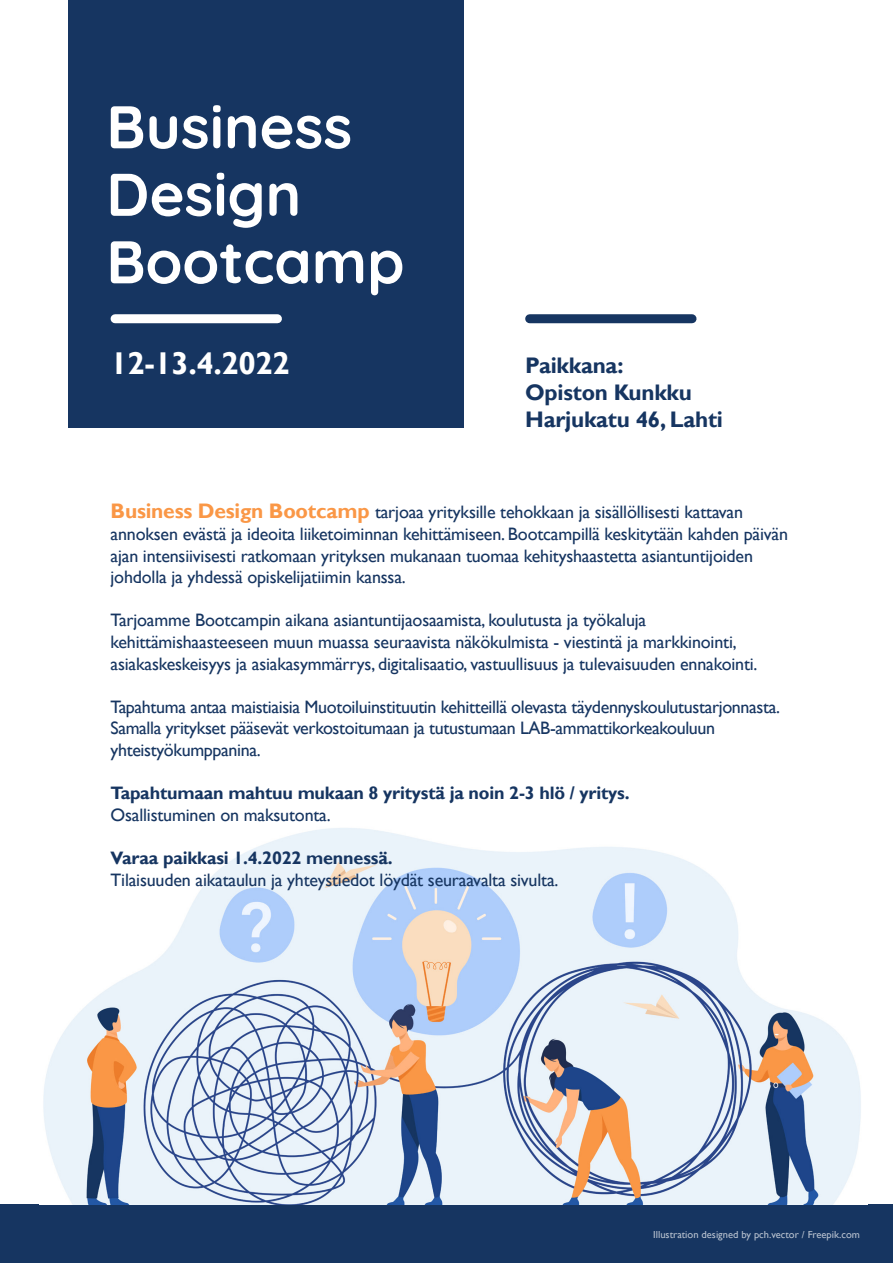
<style>
.page{position:relative;width:893px;height:1263px;background:#fff}
.page>*{position:absolute;margin:0;border:0;box-sizing:border-box;transform-origin:0 0}
.t1{font:700 60px/67.5px "Quicksand";color:#fff}
.t2{font:700 31.5px "Gill Sans";letter-spacing:-.015em;color:#fff}
.t3{font:700 22.5px "Gill Sans";letter-spacing:-.01em;color:#163561}
.t4{font:18px/21.6px "Gill Sans";letter-spacing:-.01em;color:#163561}
.t5{font:700 18px "Gill Sans";letter-spacing:-.01em;color:#163561}
.t6{font:10.5px "Gill Sans";color:#fff}
.s1{font-weight:700;font-size:21px;color:#fa9746}
</style>
<div class="page">
<div style="left:0;top:1204px;width:893px;height:59px;background:#163561"></div>
<img style="left:43px;top:828px;width:818px;height:376px">
<div style="left:68px;top:0;width:395px;height:427px;background:#163561"></div>
<div style="left:115px;top:314px;width:162px;height:9px;background:#fff"></div>
<div style="left:530px;top:314px;width:162px;height:9px;background:#163561"></div>
<p class="t1" style="left:106px;top:88px;width:300px">Business<br>Design<br>Bootcamp</p>
<p class="t2" style="left:111px;top:344px;width:181px">12-13.4.2022</p>
<p class="t3" style="left:525px;top:352px;width:100px">Paikkana:</p>
<p class="t3" style="left:525px;top:379px;width:168px">Opiston Kunkku</p>
<p class="t3" style="left:525px;top:406px;width:199px">Harjukatu 46, Lahti</p>
<p class="t4" style="left:111px;top:502px;width:679px"><span class="s1">Business Design Bootcamp</span> tarjoaa yrityksille tehokkaan ja sisällöllisesti kattavan annoksen evästä ja ideoita liiketoiminnan kehittämiseen. Bootcampillä keskitytään kahden päivän ajan intensiivisesti ratkomaan yrityksen mukanaan tuomaa kehityshaastetta asiantuntijoiden johdolla ja yhdessä opiskelijatiimin kanssa.</p>
<p class="t4" style="left:111px;top:610px;width:648px">Tarjoamme Bootcampin aikana asiantuntijaosaamista, koulutusta ja työkaluja kehittämishaasteeseen muun muassa seuraavista näkökulmista - viestintä ja markkinointi, asiakaskeskeisyys ja asiakasymmärrys, digitalisaatio, vastuullisuus ja tulevaisuuden ennakointi.</p>
<p class="t4" style="left:111px;top:696px;width:671px">Tapahtuma antaa maistiaisia Muotoiluinstituutin kehitteillä olevasta täydennyskoulutustarjonnasta.<br>Samalla yritykset pääsevät verkostoitumaan ja tutustumaan LAB-ammattikorkeakouluun yhteistyökumppanina.</p>
<p class="t5" style="left:111px;top:782px;width:521px">Tapahtumaan mahtuu mukaan 8 yritystä ja noin 2-3 hlö / yritys.</p>
<p class="t4" style="left:111px;top:804px;width:222px">Osallistuminen on maksutonta.</p>
<p class="t5" style="left:111px;top:847px;width:284px">Varaa paikkasi 1.4.2022 mennessä.</p>
<p class="t4" style="left:111px;top:869px;width:449px">Tilaisuuden aikataulun ja yhteystiedot löydät seuraavalta sivulta.</p>
<p class="t6" style="left:653px;top:1229px;width:208px">Illustration designed by pch.vector / Freepik.com</p>
</div>
